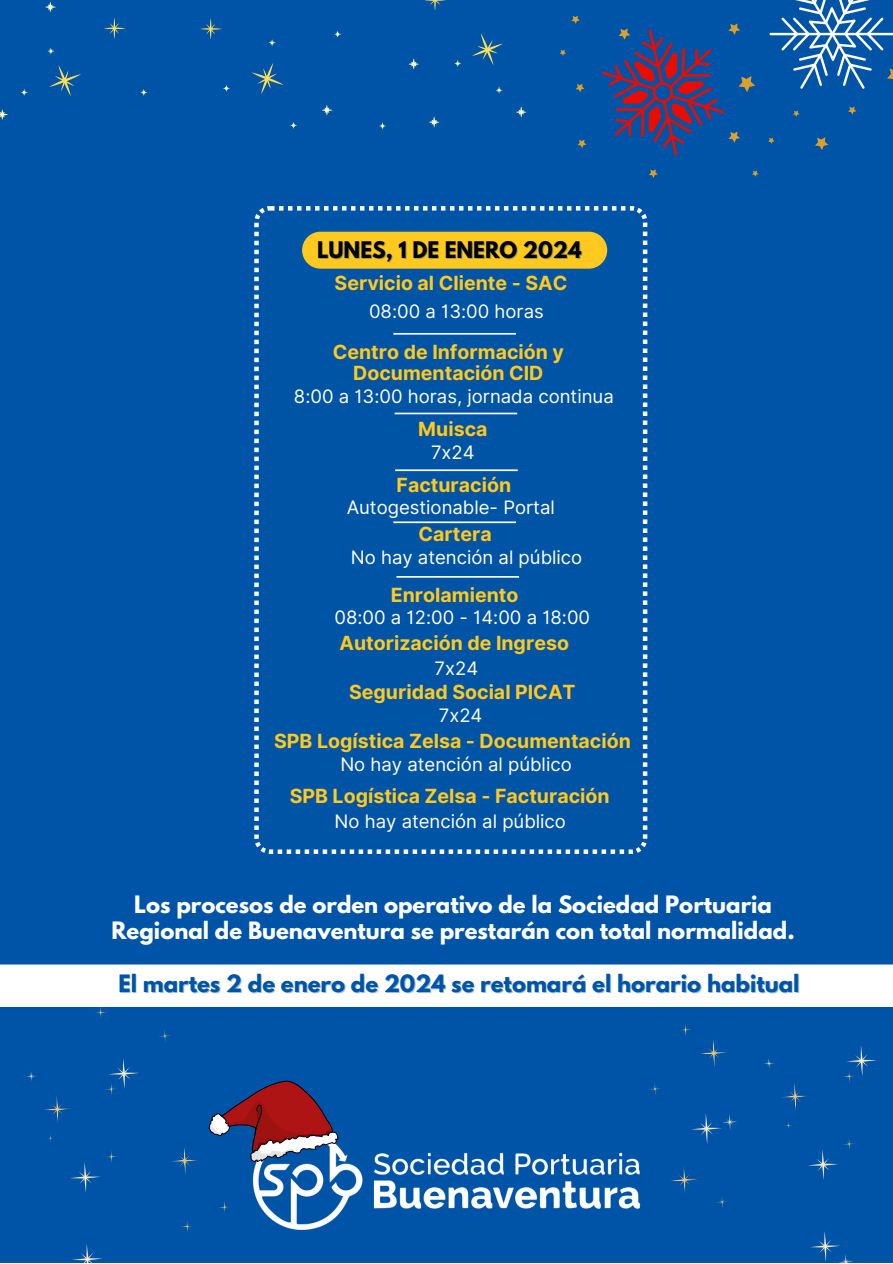
<style>
.page{position:relative;width:893px;height:1264px;background:#fff}
.page>*{position:absolute;margin:0;border:0;box-sizing:border-box;transform-origin:0 0}
.t1{font:700 21.15px/26.4px "League Spartan";color:#fff;text-align:center}
.t2{font:700 21.15px "League Spartan";color:#0054a7}
.t3{font:700 20.25px "League Spartan";color:#000}
.t4{font:700 19.5px/21.5px "Inter";color:#ffc91f;text-align:center}
.t5{font:18.45px "Inter";color:#fff}
</style>
<div class="page">
<div style="left:0;top:0;width:892px;height:1262px;background:#0054a7"></div>
<svg style="left:200px;top:18px;width:22px;height:21px"></svg>
<svg style="left:104px;top:18px;width:22px;height:21px"></svg>
<svg style="left:45px;top:2px;width:11px;height:10px"></svg>
<svg style="left:0;top:109px;width:8px;height:11px"></svg>
<svg style="left:321px;top:105px;width:11px;height:10px"></svg>
<svg style="left:334px;top:31px;width:7px;height:7px"></svg>
<svg style="left:223px;top:85px;width:7px;height:7px"></svg>
<svg style="left:269px;top:39px;width:7px;height:7px"></svg>
<svg style="left:290px;top:122px;width:7px;height:7px"></svg>
<svg style="left:140px;top:89px;width:7px;height:7px"></svg>
<svg style="left:47px;top:48px;width:7px;height:6px"></svg>
<svg style="left:21px;top:89px;width:7px;height:7px"></svg>
<svg style="left:252px;top:63px;width:32px;height:31px"></svg>
<svg style="left:49px;top:65px;width:32px;height:31px"></svg>
<svg style="left:424px;top:0;width:21px;height:11px"></svg>
<svg style="left:429px;top:116px;width:10px;height:11px"></svg>
<svg style="left:408px;top:58px;width:11px;height:11px"></svg>
<svg style="left:516px;top:106px;width:10px;height:11px"></svg>
<svg style="left:454px;top:60px;width:7px;height:7px"></svg>
<svg style="left:379px;top:122px;width:7px;height:7px"></svg>
<svg style="left:496px;top:87px;width:6px;height:7px"></svg>
<svg style="left:472px;top:33px;width:31px;height:32px"></svg>
<svg style="left:0;top:964px;width:892px;height:298px"></svg>
<svg style="left:571px;top:16px;width:8px;height:8px"></svg>
<svg style="left:848px;top:106px;width:8px;height:9px"></svg>
<svg style="left:769px;top:0;width:123px;height:89px"></svg>
<svg style="left:601px;top:23px;width:154px;height:133px"></svg>
<svg style="left:752px;top:170px;width:6px;height:7px"></svg>
<svg style="left:815px;top:137px;width:13px;height:13px"></svg>
<svg style="left:768px;top:138px;width:6px;height:6px"></svg>
<svg style="left:793px;top:110px;width:6px;height:7px"></svg>
<svg style="left:649px;top:169px;width:8px;height:9px"></svg>
<svg style="left:577px;top:139px;width:9px;height:9px"></svg>
<svg style="left:575px;top:84px;width:9px;height:8px"></svg>
<svg style="left:559px;top:50px;width:7px;height:6px"></svg>
<svg style="left:254px;top:206px;width:393px;height:647px"></svg>
<p class="t3" style="left:317px;top:239px;width:266px">LUNES, 1 DE ENERO 2024</p>
<p class="t4" style="left:334px;top:272px;width:234px">Servicio al Cliente - SAC</p>
<p class="t5" style="left:369px;top:300px;width:176px">08:00 a 13:00 horas</p>
<p class="t4" style="left:333px;top:341px;width:233px">Centro de Información y<br>Documentación CID</p>
<p class="t5" style="left:294px;top:385px;width:321px">8:00 a 13:00 horas, jornada continua</p>
<p class="t4" style="left:418px;top:418px;width:71px">Muisca</p>
<p class="t5" style="left:431px;top:441px;width:45px">7x24</p>
<p class="t4" style="left:396px;top:474px;width:116px">Facturación</p>
<p class="t5" style="left:346px;top:496px;width:209px">Autogestionable- Portal</p>
<p class="t4" style="left:418px;top:523px;width:75px">Cartera</p>
<p class="t5" style="left:351px;top:546px;width:233px">No hay atención al público</p>
<p class="t4" style="left:391px;top:584px;width:129px">Enrolamiento</p>
<p class="t5" style="left:334px;top:606px;width:257px">08:00 a 12:00 - 14:00 a 18:00</p>
<p class="t4" style="left:339px;top:632px;width:231px">Autorización de Ingreso</p>
<p class="t5" style="left:434px;top:657px;width:45px">7x24</p>
<p class="t4" style="left:349px;top:681px;width:228px">Seguridad Social PICAT</p>
<p class="t5" style="left:439px;top:704px;width:45px">7x24</p>
<p class="t4" style="left:274px;top:730px;width:358px">SPB Logística Zelsa - Documentación</p>
<p class="t5" style="left:340px;top:753px;width:233px">No hay atención al público</p>
<p class="t4" style="left:290px;top:785px;width:321px">SPB Logística Zelsa - Facturación</p>
<p class="t5" style="left:334px;top:810px;width:233px">No hay atención al público</p>
<p class="t1" style="left:111px;top:893px;width:684px">Los procesos de orden operativo de la Sociedad Portuaria<br>Regional de Buenaventura se prestarán con total normalidad.</p>
<p class="t2" style="left:118px;top:973px;width:682px">El martes 2 de enero de 2024 se retomará el horario habitual</p>
</div>
